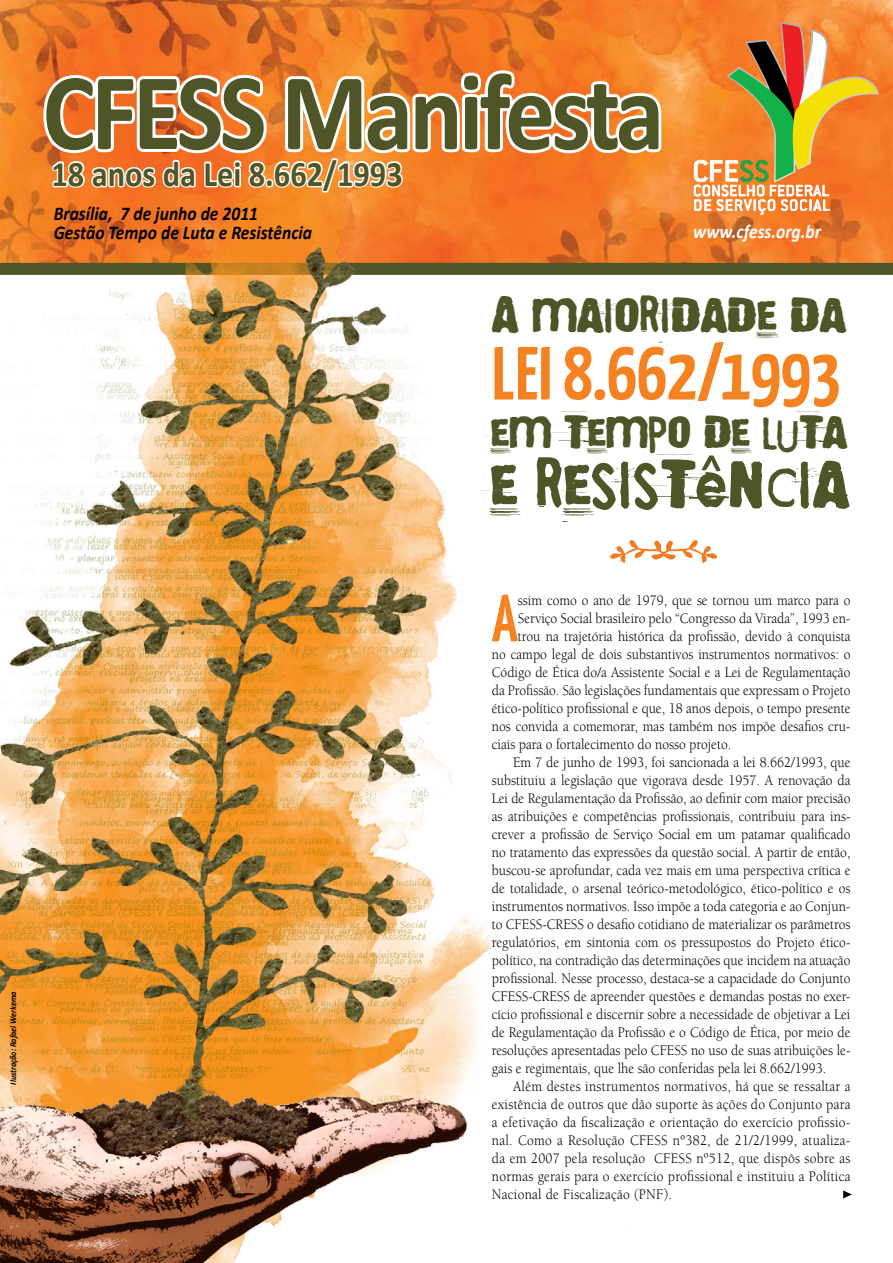
<style>
.page{position:relative;width:893px;height:1263px;background:#fff}
.page>*{position:absolute;margin:0;border:0;box-sizing:border-box;transform-origin:0 0}
.t1{font:700 110.55px "Calibri";letter-spacing:-.04em;color:#4f5527;scale:.9 1}
.t2{font:700 75px "Yanone Kaffeesatz";color:#f58220}
.t3{font:700 66.45px "Yanone Kaffeesatz";color:#f58220;scale:.9 1}
.t4{font:66px "They'recomingtotakemeaway";color:#4f5527}
.t5{font:48px "They'recomingtotakemeaway";color:#4f5527}
.t6{font:45px "They'recomingtotakemeaway";color:#4f5527}
.t7{font:700 36px "Calibri";color:#4f5527;scale:.9 1}
.t8{font:italic 700 19.5px/19.5px "Calibri";color:#000;scale:.9 1}
.t9{font:italic 700 19.5px "Calibri";color:#fff;scale:.9 1}
.t10{font:15px "Berkeley";color:#000;scale:.9 1}
.t11{font:15px "Berkeley";letter-spacing:.02em;color:#000;scale:.9 1}
.t12{font:italic 700 9px "Calibri";color:#000;scale:.9 1}
</style>
<div class="page">
<svg style="left:0;top:0;width:893px;height:275px;background:#e6782a"></svg>
<img style="left:0;top:29px;width:834px;height:1234px">
<svg style="left:843px;top:1190px;width:9px;height:8px"></svg>
<svg style="left:694px;top:22px;width:185px;height:193px;background:#dc8d3e"></svg>
<svg style="left:40px;top:66px;width:627px;height:144px"></svg>
<svg style="left:610px;top:538px;width:107px;height:25px"></svg>
<h1 class="t1" style="left:43px;top:42px;width:693px">CFESS Manifesta</h1>
<h3 class="t7" style="left:52px;top:151px;width:392px">18 anos da Lei 8.662/1993</h3>
<h3 class="t8" style="left:54px;top:203px;width:289px">Brasília, 7 de junho de 2011<br>Gestão Tempo de Luta e Resistência</h3>
<h3 class="t9" style="left:693px;top:220px;width:144px">www.cfess.org.br</h3>
<h3 class="t5" style="left:492px;top:287px;width:357px">A MAIORIDADE DA</h3>
<h2 class="t2" style="left:492px;top:328px;width:350px">Lei 8.662/1993</h2>
<h3 class="t6" style="left:492px;top:406px;width:361px">EM TEMPO DE LUTA</h3>
<h3 class="t4" style="left:492px;top:446px;width:360px">E RESISTÊNCIA</h3>
<p class="t12" style="left:8px;top:1085px;width:105px;rotate:-90deg">Ilustração: Rafael Werkema</p>
<h3 class="t3" style="left:492px;top:578px;width:31px">A</h3>
<p class="t10" style="left:518px;top:593px;width:371px">ssim como o ano de 1979, que se tornou um marco para o</p>
<p class="t10" style="left:518px;top:611px;width:371px">Serviço Social brasileiro pelo “Congresso da Virada”, 1993 en-</p>
<p class="t10" style="left:518px;top:629px;width:371px">trou na trajetória histórica da profissão, devido à conquista</p>
<p class="t10" style="left:492px;top:647px;width:400px">no campo legal de dois substantivos instrumentos normativos: o</p>
<p class="t10" style="left:492px;top:665px;width:400px">Código de Ética do/a Assistente Social e a Lei de Regulamentação</p>
<p class="t10" style="left:492px;top:683px;width:400px">da Profissão. São legislações fundamentais que expressam o Projeto</p>
<p class="t10" style="left:492px;top:701px;width:400px">ético-político profissional e que, 18 anos depois, o tempo presente</p>
<p class="t10" style="left:492px;top:719px;width:400px">nos convida a comemorar, mas também nos impõe desafios cru-</p>
<p class="t10" style="left:492px;top:737px;width:268px">ciais para o fortalecimento do nosso projeto.</p>
<p class="t10" style="left:513px;top:755px;width:376px">Em 7 de junho de 1993, foi sancionada a lei 8.662/1993, que</p>
<p class="t10" style="left:492px;top:773px;width:400px">substituiu a legislação que vigorava desde 1957. A renovação da</p>
<p class="t10" style="left:492px;top:791px;width:400px">Lei de Regulamentação da Profissão, ao definir com maior precisão</p>
<p class="t10" style="left:492px;top:809px;width:400px">as atribuições e competências profissionais, contribuiu para ins-</p>
<p class="t10" style="left:492px;top:827px;width:400px">crever a profissão de Serviço Social em um patamar qualificado</p>
<p class="t10" style="left:492px;top:845px;width:400px">no tratamento das expressões da questão social. A partir de então,</p>
<p class="t10" style="left:492px;top:863px;width:400px">buscou-se aprofundar, cada vez mais em uma perspectiva crítica e</p>
<p class="t10" style="left:492px;top:881px;width:400px">de totalidade, o arsenal teórico-metodológico, ético-político e os</p>
<p class="t10" style="left:492px;top:899px;width:400px">instrumentos normativos. Isso impõe a toda categoria e ao Conjun-</p>
<p class="t10" style="left:492px;top:917px;width:400px">to CFESS-CRESS o desafio cotidiano de materializar os parâmetros</p>
<p class="t10" style="left:492px;top:935px;width:400px">regulatórios, em sintonia com os pressupostos do Projeto ético-</p>
<p class="t10" style="left:492px;top:953px;width:400px">político, na contradição das determinações que incidem na atuação</p>
<p class="t10" style="left:492px;top:971px;width:400px">profissional. Nesse processo, destaca-se a capacidade do Conjunto</p>
<p class="t10" style="left:492px;top:989px;width:400px">CFESS-CRESS de apreender questões e demandas postas no exer-</p>
<p class="t10" style="left:492px;top:1007px;width:400px">cício profissional e discernir sobre a necessidade de objetivar a Lei</p>
<p class="t10" style="left:492px;top:1025px;width:400px">de Regulamentação da Profissão e o Código de Ética, por meio de</p>
<p class="t10" style="left:492px;top:1043px;width:400px">resoluções apresentadas pelo CFESS no uso de suas atribuições le-</p>
<p class="t10" style="left:492px;top:1061px;width:373px">gais e regimentais, que lhe são conferidas pela lei 8.662/1993.</p>
<p class="t11" style="left:513px;top:1079px;width:376px">Além destes instrumentos normativos, há que se ressaltar a</p>
<p class="t11" style="left:492px;top:1097px;width:400px">existência de outros que dão suporte às ações do Conjunto para</p>
<p class="t11" style="left:492px;top:1115px;width:400px">a efetivação da fiscalização e orientação do exercício profissio-</p>
<p class="t11" style="left:492px;top:1133px;width:400px">nal. Como a Resolução CFESS nº382, de 21/2/1999, atualiza-</p>
<p class="t11" style="left:492px;top:1151px;width:400px">da em 2007 pela resolução CFESS nº512, que dispôs sobre as</p>
<p class="t11" style="left:492px;top:1169px;width:400px">normas gerais para o exercício profissional e instituiu a Política</p>
<p class="t11" style="left:492px;top:1187px;width:202px">Nacional de Fiscalização (PNF).</p>
</div>
